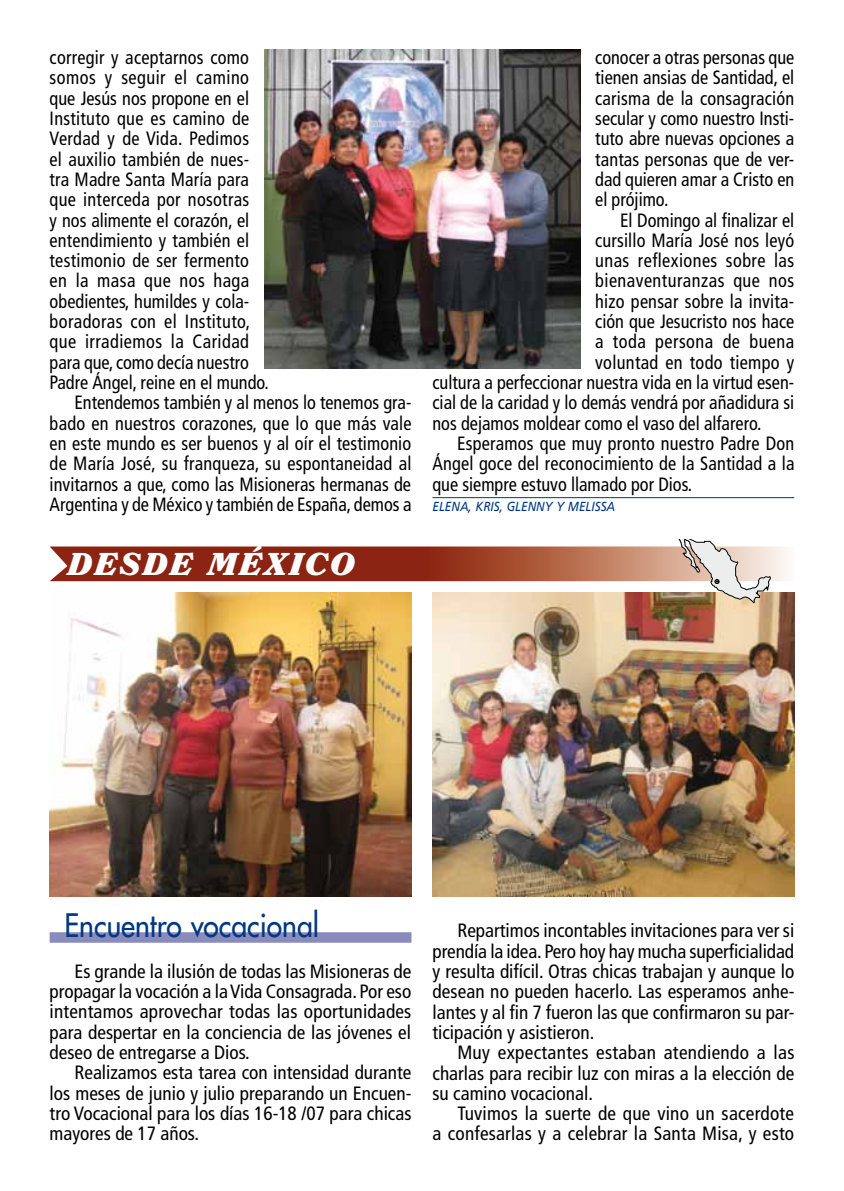
<style>
.page{position:relative;width:844px;height:1191px;background:#fff}
.page>*{position:absolute;margin:0;border:0;box-sizing:border-box;transform-origin:0 0}
.t1{font:31.5px "Futura";color:#003883;scale:.9 1}
.t2{font:italic 900 31.5px "Clearface";letter-spacing:.05em;color:#fff;scale:1.11 1}
.t3{font:condensed 19.25px/20.3px "Frutiger";color:#000;text-align:justify;scale:.95 1}
.t4{font:condensed 19.25px/20.3px "Frutiger";color:#000;text-align:justify}
.t5{font:condensed 19.25px "Frutiger";letter-spacing:.025em;color:#000;scale:.95 1}
.t6{font:condensed 19.25px "Frutiger";letter-spacing:.02em;color:#000;scale:.95 1}
.t7{font:italic 13.12px "Frutiger";color:#003883;scale:.9 1}
</style>
<div class="page">
<img style="left:50px;top:603px;width:361px;height:294px">
<img style="left:432px;top:603px;width:362px;height:294px">
<svg style="left:50px;top:539px;width:744px;height:64px"></svg>
<div style="left:50px;top:932px;width:361px;height:10px;background:#888bbb"></div>
<hr style="left:432px;top:497px;width:362px;height:1px;background:#003883">
<img style="left:264px;top:50px;width:316px;height:318px">
<p class="t3" style="left:50px;top:47px;width:211px">corregir y aceptarnos como</p>
<p class="t5" style="left:50px;top:66px;width:211px">somos y seguir el camino</p>
<p class="t3" style="left:50px;top:88px;width:211px">que Jesús nos propone en el</p>
<p class="t3" style="left:50px;top:108px;width:212px">Instituto que es camino de</p>
<p class="t3" style="left:50px;top:129px;width:211px">Verdad y de Vida. Pedimos</p>
<p class="t3" style="left:50px;top:149px;width:211px">el auxilio también de nues-</p>
<p class="t3" style="left:50px;top:169px;width:211px">tra Madre Santa María para</p>
<p class="t3" style="left:50px;top:189px;width:211px">que interceda por nosotras</p>
<p class="t3" style="left:50px;top:210px;width:211px">y nos alimente el corazón, el</p>
<p class="t3" style="left:50px;top:230px;width:212px">entendimiento y también el</p>
<p class="t3" style="left:50px;top:250px;width:211px">testimonio de ser fermento</p>
<p class="t5" style="left:50px;top:270px;width:212px">en la masa que nos haga</p>
<p class="t3" style="left:50px;top:291px;width:211px">obedientes, humildes y cola-</p>
<p class="t6" style="left:50px;top:310px;width:212px">boradoras con el Instituto,</p>
<p class="t5" style="left:50px;top:330px;width:211px">que irradiemos la Caridad</p>
<p class="t3" style="left:50px;top:352px;width:211px">para que, como decía nuestro</p>
<p class="t3" style="left:50px;top:372px;width:232px">Padre Ángel, reine en el mundo.</p>
<p class="t3" style="left:74px;top:393px;width:356px">Entendemos también y al menos lo tenemos gra-</p>
<p class="t3" style="left:50px;top:413px;width:382px">bado en nuestros corazones, que lo que más vale</p>
<p class="t3" style="left:50px;top:433px;width:382px">en este mundo es ser buenos y al oír el testimonio</p>
<p class="t3" style="left:50px;top:453px;width:382px">de María José, su franqueza, su espontaneidad al</p>
<p class="t3" style="left:50px;top:474px;width:382px">invitarnos a que, como las Misioneras hermanas de</p>
<p class="t3" style="left:50px;top:494px;width:382px">Argentina y de México y también de España, demos a</p>
<h1 class="t2" style="left:68px;top:545px;width:260px">DESDE MÉXICO</h1>
<p class="t3" style="left:595px;top:47px;width:211px">conocer a otras personas que tienen ansias de Santidad, el carisma de la consagración secular y como nuestro Insti&shy;tuto abre nuevas opciones a tantas personas que de ver&shy;dad quieren amar a Cristo en el prójimo.</p>
<p class="t3" style="left:620px;top:210px;width:185px">El Domingo al finalizar el</p>
<p class="t3" style="left:595px;top:230px;width:211px">cursillo María José nos leyó</p>
<p class="t5" style="left:595px;top:249px;width:211px">unas reflexiones sobre las</p>
<p class="t5" style="left:595px;top:270px;width:211px">bienaventuranzas que nos</p>
<p class="t3" style="left:595px;top:291px;width:211px">hizo pensar sobre la invita-</p>
<p class="t3" style="left:595px;top:311px;width:211px">ción que Jesucristo nos hace</p>
<p class="t5" style="left:595px;top:330px;width:211px">a toda persona de buena</p>
<p class="t3" style="left:595px;top:352px;width:211px">voluntad en todo tiempo y</p>
<p class="t3" style="left:432px;top:372px;width:382px">cultura a perfeccionar nuestra vida en la virtud esen-</p>
<p class="t3" style="left:432px;top:393px;width:382px">cial de la caridad y lo demás vendrá por añadidura si</p>
<p class="t3" style="left:432px;top:413px;width:348px">nos dejamos moldear como el vaso del alfarero.</p>
<p class="t3" style="left:457px;top:433px;width:356px">Esperamos que muy pronto nuestro Padre Don</p>
<p class="t3" style="left:432px;top:453px;width:382px">Ángel goce del reconocimiento de la Santidad a la</p>
<p class="t3" style="left:432px;top:474px;width:275px">que siempre estuvo llamado por Dios.</p>
<p class="t7" style="left:432px;top:499px;width:204px">ELENA, KRIS, GLENNY Y MELISSA</p>
<h1 class="t1" style="left:64px;top:906px;width:284px">Encuentro vocacional</h1>
<p class="t4" style="left:50px;top:961px;width:363px;text-indent:25px">Es grande la ilusión de todas las Misioneras de propagar la vocación a la Vida Consagrada. Por eso intentamos aprovechar todas las oportunidades para despertar en la conciencia de las jóvenes el deseo de entregarse a Dios.</p>
<p class="t4" style="left:50px;top:1062px;width:363px;text-indent:25px">Realizamos esta tarea con intensidad durante los meses de junio y julio preparando un Encuen&shy;tro Vocacional para los días 16-18 /07 para chicas mayores de 17 años.</p>
<p class="t4" style="left:432px;top:920px;width:363px;text-indent:25px">Repartimos incontables invitaciones para ver si prendía la idea. Pero hoy hay mucha superficialidad y resulta difícil. Otras chicas trabajan y aunque lo desean no pueden hacerlo. Las esperamos anhe&shy;lantes y al fin 7 fueron las que confirmaron su par&shy;ticipación y asistieron.</p>
<p class="t4" style="left:432px;top:1042px;width:363px;text-indent:25px">Muy expectantes estaban atendiendo a las charlas para recibir luz con miras a la elección de su camino vocacional.</p>
<p class="t4" style="left:432px;top:1103px;width:363px;text-align:right">Tuvimos la suerte de que vino un sacerdote<br>a confesarlas y a celebrar la Santa Misa, y esto</p>
</div>
